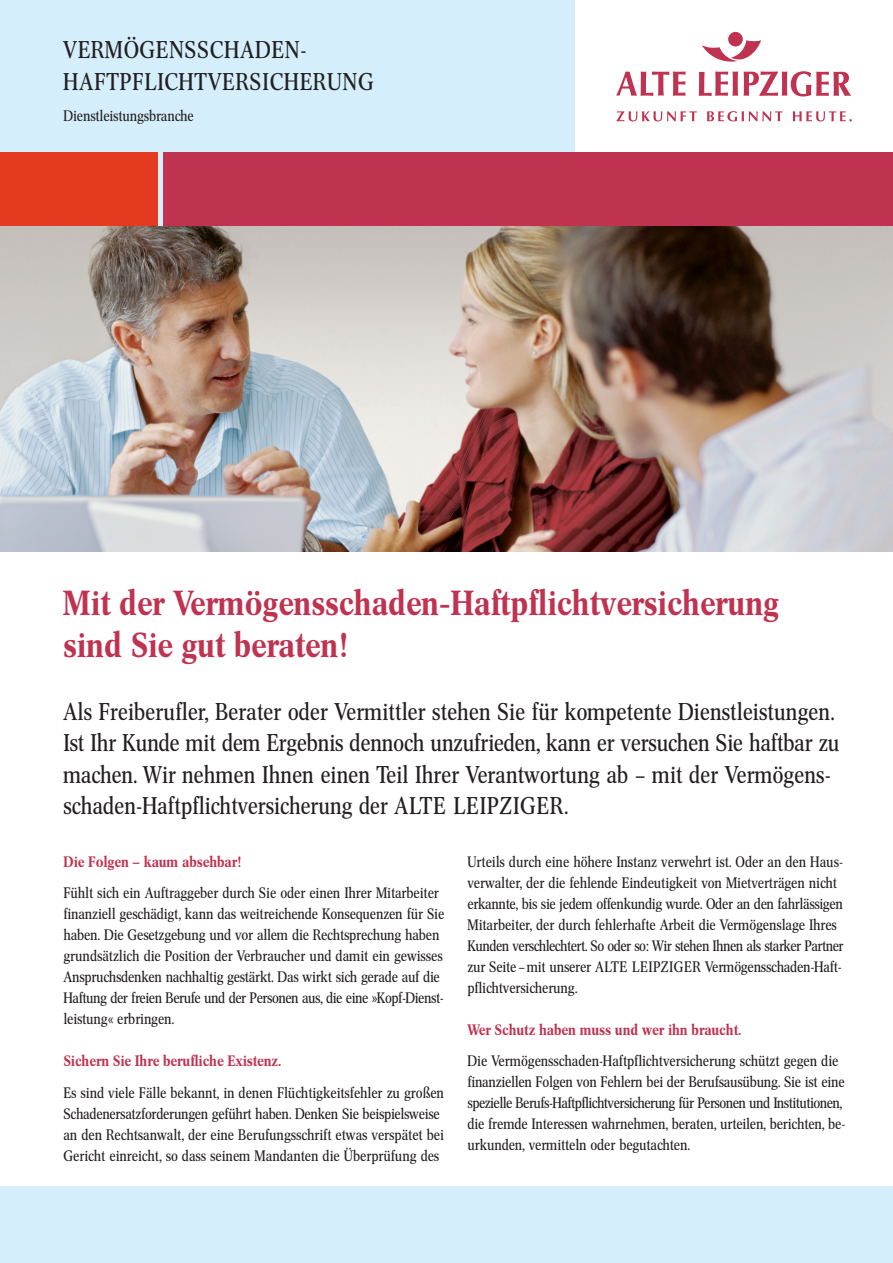
<style>
.page{position:relative;width:893px;height:1263px;background:#fff}
.page>*{position:absolute;margin:0;border:0;box-sizing:border-box;transform-origin:0 0}
.t1{font:34.5px/42px "Cnn Med";letter-spacing:.01em;color:#bf3351}
.t2{font:24px/31.5px "Cnn Reg";letter-spacing:.01em;color:#231f20}
.t3{font:24px/31.5px "Cnn Reg";letter-spacing:.05em;color:#231f20}
.t4{font:15px/21px "Cnn Reg";letter-spacing:.01em;color:#231f20}
.t5{font:15px "Cnn Med";letter-spacing:.01em;color:#bf3351}
</style>
<div class="page">
<div style="left:0;top:0;width:574px;height:226px;background:#d4effb"></div>
<div style="left:0;top:153px;width:157px;height:73px;background:#e43b20"></div>
<div style="left:164px;top:153px;width:729px;height:73px;background:#bf3351"></div>
<div style="left:0;top:1186px;width:893px;height:77px;background:#d4effb"></div>
<div style="left:728px;top:32px;width:15px;height:15px;background:#bf3351;border-radius:50%"></div>
<svg style="left:702px;top:40px;width:59px;height:22px"></svg>
<svg style="left:616px;top:72px;width:70px;height:24px"></svg>
<svg style="left:699px;top:71px;width:39px;height:25px"></svg>
<svg style="left:744px;top:71px;width:107px;height:25px"></svg>
<svg style="left:616px;top:111px;width:81px;height:10px"></svg>
<svg style="left:707px;top:111px;width:75px;height:10px"></svg>
<svg style="left:793px;top:111px;width:59px;height:10px"></svg>
<img style="left:0;top:226px;width:893px;height:325px">
<h2 class="t3" style="left:64px;top:34px;width:312px">Vermögensschaden-<br>Haftpflichtversicherung</h2>
<p class="t4" style="left:64px;top:106px;width:132px">Dienstleistungsbranche</p>
<h1 class="t1" style="left:64px;top:583px;width:717px">Mit der Vermögensschaden-Haftpflichtversicherung sind Sie gut beraten!</h1>
<p class="t2" style="left:64px;top:696px;width:777px">Als Freiberufler, Berater oder Vermittler stehen Sie für kompetente Dienstleistungen.<br>Ist Ihr Kunde mit dem Ergebnis dennoch unzufrieden, kann er versuchen Sie haftbar zu machen. Wir nehmen Ihnen einen Teil Ihrer Verantwortung ab – mit der Vermögens&shy;schaden-Haftpflichtversicherung der ALTE</p>
<h2 class="t3" style="left:454px;top:790px;width:13px">LEIP</h2>
<h2 class="t3" style="left:500px;top:790px;width:27px">ZIGER</h2>
<h2 class="t3" style="left:564px;top:790px;width:5px">.</h2>
<p class="t5" style="left:64px;top:853px;width:179px">Die Folgen – kaum absehbar!</p>
<p class="t4" style="left:64px;top:883px;width:382px">Fühlt sich ein Auftraggeber durch Sie oder einen Ihrer Mitarbeiter finanziell geschädigt, kann das weitreichende Konsequenzen für Sie haben. Die Gesetzgebung und vor allem die Rechtsprechung haben grundsätzlich die Position der Verbraucher und damit ein gewisses Anspruchsdenken nachhaltig gestärkt. Das wirkt sich gerade auf die Haftung der freien Berufe und der Personen aus, die eine »Kopf-Dienst&shy;leistung« erbringen.</p>
<p class="t5" style="left:64px;top:1052px;width:219px">Sichern Sie Ihre berufliche Existenz.</p>
<p class="t4" style="left:64px;top:1082px;width:382px">Es sind viele Fälle bekannt, in denen Flüchtigkeitsfehler zu großen Schadenersatzforderungen geführt haben. Denken Sie beispielsweise an den Rechtsanwalt, der eine Berufungsschrift etwas verspätet bei Gericht einreicht, so dass seinem Mandanten die Überprüfung des</p>
<p class="t4" style="left:468px;top:851px;width:377px">Urteils durch eine höhere Instanz verwehrt ist. Oder an den Haus&shy;verwalter, der die fehlende Eindeutigkeit von Mietverträgen nicht erkannte, bis sie jedem offenkundig wurde. Oder an den fahrlässigen Mitarbeiter, der durch fehlerhafte Arbeit die Vermögenslage Ihres Kunden verschlechtert. So oder so: Wir stehen Ihnen als starker Partner zur Seite – mit unserer ALTE</p>
<p class="t4" style="left:633px;top:956px;width:8px">LEIP</p>
<p class="t4" style="left:661px;top:956px;width:17px">ZIGER</p>
<p class="t4" style="left:705px;top:956px;width:138px">Vermögensschaden-Haft-</p>
<p class="t4" style="left:468px;top:977px;width:111px">pflichtversicherung.</p>
<p class="t5" style="left:468px;top:1021px;width:275px">Wer Schutz haben muss und wer ihn braucht.</p>
<p class="t4" style="left:468px;top:1051px;width:379px">Die Vermögensschaden-Haftpflichtversicherung schützt gegen die finanziellen Folgen von Fehlern bei der Berufsausübung. Sie ist eine spezielle Berufs-Haftpflichtversicherung für Personen und Institutionen, die fremde Interessen wahrnehmen, beraten, urteilen, berichten, be&shy;urkunden, vermitteln oder begutachten.</p>
</div>
